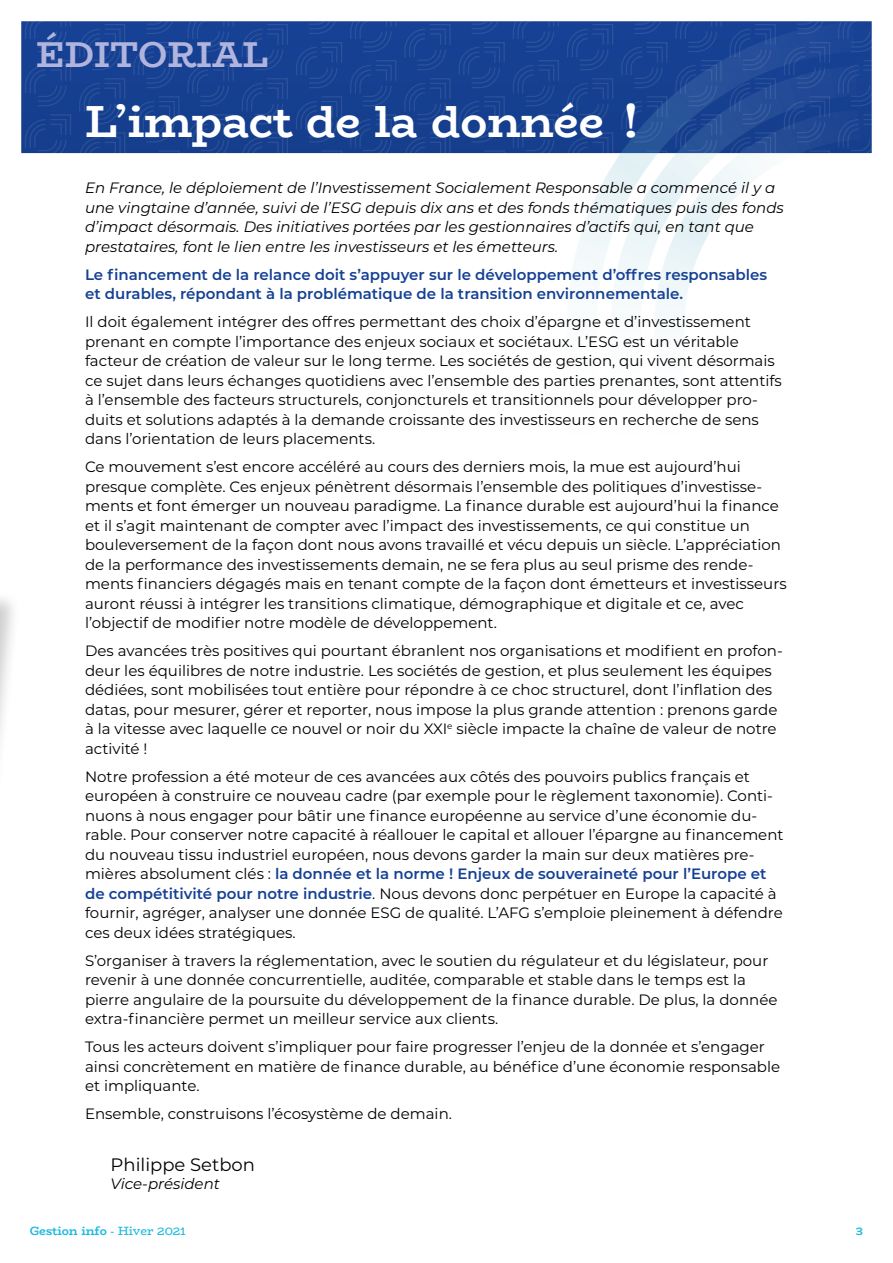
<style>
.page{position:relative;width:893px;height:1263px;background:#fff}
.page>*{position:absolute;margin:0;border:0;box-sizing:border-box;transform-origin:0 0}
.t1{font:700 45px "Bio Rhyme";color:#fff}
.t2{font:700 36px "Bio Rhyme";color:#b1b4dc}
.t3{font:18px "Montserrat";color:#000}
.t4{font:15px/19.5px "Montserrat";color:#000}
.t5{font:italic 15px/19.5px "Montserrat";color:#000}
.t6{font:600 15px/19.5px "Montserrat";color:#164194}
.t7{font:700 12px "Bio Rhyme";color:#1dbadf}
.s1{font-weight:600;color:#164194}
.s2{font-weight:400}
</style>
<div class="page">
<svg style="left:21px;top:21px;width:546px;height:132px;fill:#164091"></svg>
<svg style="left:567px;top:21px;width:305px;height:252px"></svg>
<svg style="left:611px;top:65px;width:261px;height:227px"></svg>
<svg style="left:655px;top:113px;width:217px;height:198px"></svg>
<div style="left:0;top:573px;width:21px;height:288px;background:#000;opacity:.2"></div>
<h2 class="t2" style="left:36px;top:27px;width:234px">ÉDITORIAL</h2>
<h1 class="t1" style="left:85px;top:87px;width:556px">L’impact de la donnée !</h1>
<p class="t5" style="left:85px;top:178px;width:700px">En France, le déploiement de l’Investissement Socialement Responsable a commencé il y a une vingtaine d’année, suivi de l’ESG depuis dix ans et des fonds thématiques puis des fonds d’impact désormais. Des initiatives portées par les gestionnaires d’actifs qui, en tant que prestataires, font le lien entre les investisseurs et les émetteurs.</p>
<p class="t6" style="left:85px;top:264px;width:684px">Le financement de la relance doit s’appuyer sur le développement d’offres responsables et durables, répondant à la problématique de la transition environnementale.</p>
<p class="t4" style="left:85px;top:312px;width:698px">Il doit également intégrer des offres permettant des choix d’épargne et d’investissement prenant en compte l’importance des enjeux sociaux et sociétaux. L’ESG est un véritable facteur de création de valeur sur le long terme. Les sociétés de gestion, qui vivent désormais ce sujet dans leurs échanges quotidiens avec l’ensemble des parties prenantes, sont attentifs à l’ensemble des facteurs structurels, conjoncturels et transitionnels pour développer pro&shy;duits et solutions adaptés à la demande croissante des investisseurs en recherche de sens dans l’orientation de leurs placements.</p>
<p class="t4" style="left:85px;top:457px;width:703px">Ce mouvement s’est encore accéléré au cours des derniers mois, la mue est aujourd’hui presque complète. Ces enjeux pénètrent désormais l’ensemble des politiques d’investisse&shy;ments et font émerger un nouveau paradigme. La finance durable est aujourd’hui la finance et il s’agit maintenant de compter avec l’impact des investissements, ce qui constitue un bouleversement de la façon dont nous avons travaillé et vécu depuis un siècle. L’appréciation de la performance des investissements demain, ne se fera plus au seul prisme des rende&shy;ments financiers dégagés mais en tenant compte de la façon dont émetteurs et investisseurs auront réussi à intégrer les transitions climatique, démographique et digitale et ce, avec l’objectif de modifier notre modèle de développement.</p>
<p class="t4" style="left:85px;top:641px;width:699px">Des avancées très positives qui pourtant ébranlent nos organisations et modifient en profon&shy;deur les équilibres de notre industrie. Les sociétés de gestion, et plus seulement les équipes dédiées, sont mobilisées tout entière pour répondre à ce choc structurel, dont l’inflation des datas, pour mesurer, gérer et reporter, nous impose la plus grande attention : prenons garde à la vitesse avec laquelle ce nouvel or noir du XXI<sup>e</sup> siècle impacte la chaîne de valeur de notre activité !</p>
<p class="t4" style="left:85px;top:766px;width:700px">Notre profession a été moteur de ces avancées aux côtés des pouvoirs publics français et européen à construire ce nouveau cadre (par exemple pour le règlement taxonomie). Conti&shy;nuons à nous engager pour bâtir une finance européenne au service d’une économie du&shy;rable. Pour conserver notre capacité à réallouer le capital et allouer l’épargne au financement du nouveau tissu industriel européen, nous devons garder la main sur deux matières pre&shy;mières absolument clés : <span class="s1">la donnée et la norme ! Enjeux de souveraineté pour l’Europe et de compétitivité pour notre industrie</span>. Nous devons donc perpétuer en Europe la capacité à fournir, agréger, analyser une donnée ESG de qualité. L’AFG s’emploie pleinement à défendre ces deux idées stratégiques.</p>
<p class="t4" style="left:85px;top:950px;width:694px">S’organiser à travers la réglementation, avec le soutien du régulateur et du législateur, pour revenir à une donnée concurrentielle, auditée, comparable et stable dans le temps est la pierre angulaire de la poursuite du développement de la finance durable. De plus, la donnée extra-financière permet un meilleur service aux clients.</p>
<p class="t4" style="left:85px;top:1037px;width:697px">Tous les acteurs doivent s’impliquer pour faire progresser l’enjeu de la donnée et s’engager ainsi concrètement en matière de finance durable, au bénéfice d’une économie responsable et impliquante.</p>
<p class="t4" style="left:85px;top:1104px;width:368px">Ensemble, construisons l’écosystème de demain.</p>
<p class="t3" style="left:111px;top:1152px;width:146px">Philippe Setbon</p>
<p class="t5" style="left:111px;top:1173px;width:111px">Vice-président</p>
<p class="t7" style="left:30px;top:1221px;width:158px">Gestion info <span class="s2">- Hiver 2021</span></p>
<p class="t7" style="left:856px;top:1221px;width:9px">3</p>
</div>
